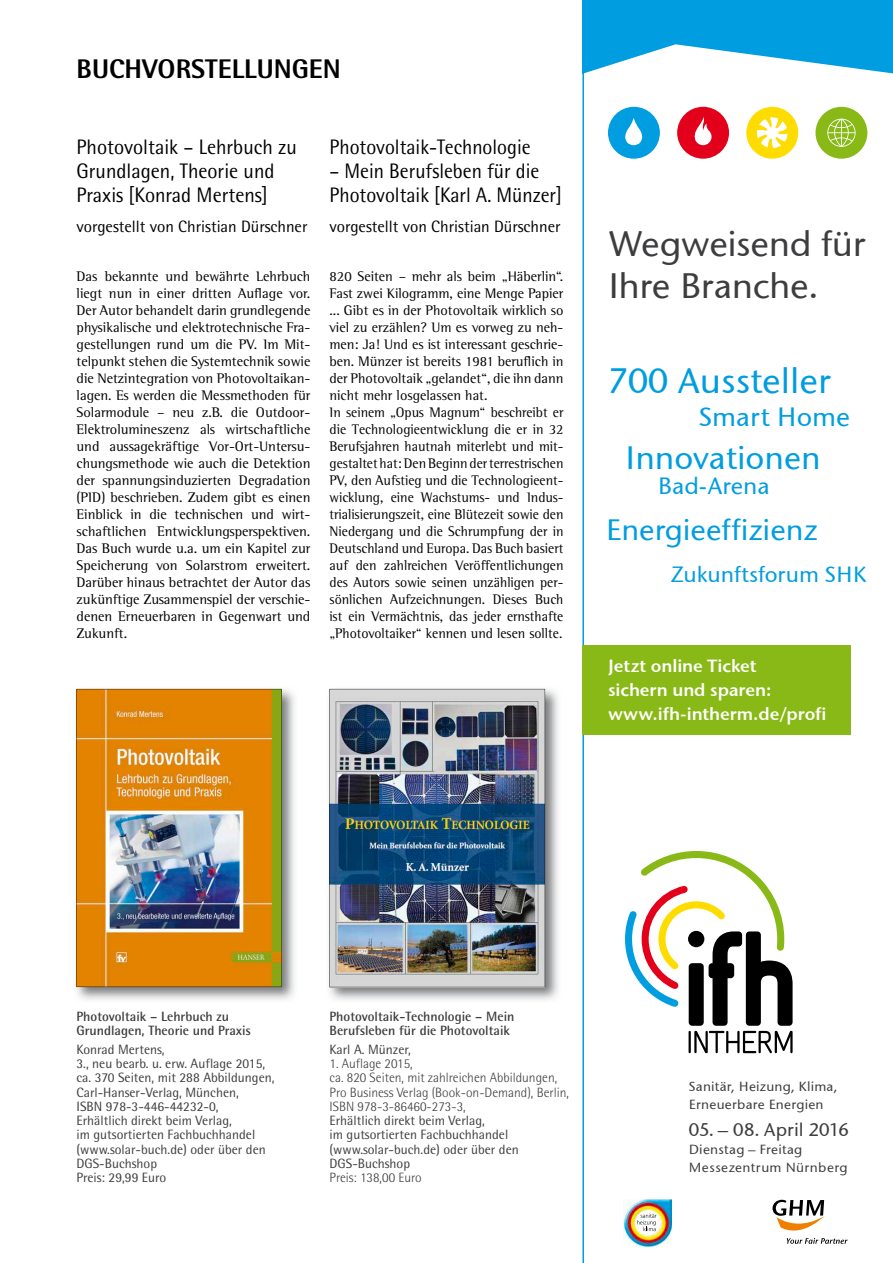
<style>
.page{position:relative;width:893px;height:1263px;background:#fff}
.page>*{position:absolute;margin:0;border:0;box-sizing:border-box;transform-origin:0 0}
.t1{font:500 36px/42px "Stone San Itc T";letter-spacing:-.01em;color:#3d3d3f}
.t2{font:500 36px "Stone San Itc T";color:#009de0}
.t3{font:500 33px "Stone San Itc T";color:#009de0}
.t4{font:500 30px "Stone San Itc T";color:#009de0}
.t5{font:800 27px "Rotis Semi Sans Std";color:#000}
.t6{font:500 27px "Stone San Itc T";color:#009de0}
.t7{font:500 24px "Stone San Itc T";color:#009de0}
.t8{font:500 22.5px "Stone San Itc T";color:#009de0}
.t9{font:21px/24px "Rotis Semi Sans Std";color:#000;scale:.94 1}
.t10{font:21px/24px "Rotis Semi Sans Std";color:#000;scale:.96 1}
.t11{font:500 18.75px "Stone San Itc T";letter-spacing:.005em;color:#3d3d3f}
.t12{font:18px/24px "Stone San Itc T Semi";letter-spacing:-.005em;color:#fff}
.t13{font:16.5px "Rotis Semi Sans Std";color:#000}
.t14{font:14.25px/17px "Rotis Semi Serif Std";color:#000;text-align:justify}
.t15{font:13.5px/14.2px "Rotis Semi Sans Std";color:#3d3d3f}
.t16{font:300 13.5px/14.2px "Rotis Semi Sans Std";color:#3d3d3f}
.t17{font:700 13.5px/14.2px "Rotis Semi Sans Std";color:#3d3d3f}
.t18{font:500 13.5px/18px "Stone San Itc T";letter-spacing:.02em;color:#3d3d3f}
</style>
<div class="page">
<img style="left:76px;top:688px;width:219px;height:312px">
<img style="left:77px;top:689px;width:205px;height:298px">
<img style="left:329px;top:688px;width:229px;height:312px">
<img style="left:330px;top:689px;width:215px;height:298px">
<svg style="left:582px;top:78px;width:286px;height:1185px"></svg>
<svg style="left:625px;top:851px;width:168px;height:202px"></svg>
<img style="left:624px;top:1199px;width:47px;height:47px">
<svg style="left:637px;top:1213px;width:19px;height:18px"></svg>
<svg style="left:730px;top:1200px;width:118px;height:44px"></svg>
<div style="left:608px;top:107px;width:52px;height:52px;background:#009de0;border-radius:50%"></div>
<svg style="left:625px;top:118px;width:17px;height:27px"></svg>
<div style="left:677px;top:107px;width:52px;height:52px;background:#e2001a;border-radius:50%"></div>
<svg style="left:694px;top:117px;width:17px;height:28px"></svg>
<div style="left:746px;top:107px;width:52px;height:52px;background:#ffdc00;border-radius:50%"></div>
<svg style="left:757px;top:117px;width:31px;height:31px"></svg>
<div style="left:815px;top:107px;width:52px;height:52px;background:#88b916;border-radius:50%"></div>
<svg style="left:827px;top:119px;width:28px;height:28px"></svg>
<div style="left:582px;top:645px;width:268px;height:90px;background:#88b916"></div>
<svg style="left:582px;top:0;width:311px;height:78px"></svg>
<h3 class="t5" style="left:77px;top:52px;width:266px">BUCHVORSTELLUNGEN</h3>
<h3 class="t10" style="left:77px;top:135px;width:231px">Photovoltaik – Lehrbuch zu<br>Grundlagen, Theorie und<br>Praxis [Konrad Mertens]</h3>
<p class="t13" style="left:77px;top:216px;width:233px">vorgestellt von Christian Dürschner</p>
<h3 class="t9" style="left:330px;top:135px;width:215px">Photovoltaik-Technologie</h3>
<h3 class="t9" style="left:330px;top:159px;width:249px">– Mein Berufsleben für die<br>Photovoltaik [Karl A. Münzer]</h3>
<p class="t13" style="left:330px;top:216px;width:233px">vorgestellt von Christian Dürschner</p>
<p class="t14" style="left:77px;top:267px;width:235px">Das bekannte und bewährte Lehrbuch liegt nun in einer dritten Auflage vor.<br>Der Autor behandelt darin grundlegende physikalische und elektrotechnische Fra&shy;gestellungen rund um die PV. Im Mit&shy;telpunkt stehen die Systemtechnik sowie die Netzintegration von Photovoltaikan&shy;lagen. Es werden die Messmethoden für Solarmodule – neu z.B. die Outdoor-Elektrolumineszenz als wirtschaftliche und aussagekräftige Vor-Ort-Untersu&shy;chungsmethode wie auch die Detektion der spannungsinduzierten Degradation (PID) beschrieben. Zudem gibt es einen Einblick in die technischen und wirt&shy;schaftlichen Entwicklungsperspektiven.<br>Das Buch wurde u.a. um ein Kapitel zur Speicherung von Solarstrom erweitert.<br>Darüber hinaus betrachtet der Autor das zukünftige Zusammenspiel der verschie&shy;denen Erneuerbaren in Gegenwart und Zukunft.</p>
<p class="t14" style="left:330px;top:267px;width:235px;text-align:left">820 Seiten – mehr als beim „Häberlin“.<br>Fast zwei Kilogramm, eine Menge Papier ... Gibt es in der Photovoltaik wirklich so viel zu erzählen? Um es vorweg zu neh&shy;men: Ja! Und es ist interessant geschrie&shy;ben. Münzer ist bereits 1981 beruflich in der Photovoltaik „gelandet“, die ihn dann nicht mehr losgelassen hat.<br>In seinem „Opus Magnum“ beschreibt er die Technologieentwicklung die er in 32<br>Berufsjahren hautnah miterlebt und mit&shy;gestaltet hat: Den Beginn der terrestrischen PV, den Aufstieg und die Technologieent&shy;wicklung, eine Wachstums- und Indus&shy;trialisierungszeit, eine Blütezeit sowie den Niedergang und die Schrumpfung der in Deutschland und Europa. Das Buch basiert auf den zahlreichen Veröffentlichungen des Autors sowie seinen unzähligen per&shy;sönlichen Aufzeichnungen. Dieses Buch ist ein Vermächtnis, das jeder ernsthafte „Photovoltaiker“ kennen und lesen sollte.</p>
<h1 class="t1" style="left:608px;top:223px;width:259px">Wegweisend für<br>Ihre Branche.</h1>
<h1 class="t2" style="left:608px;top:359px;width:224px">700 Aussteller</h1>
<h3 class="t6" style="left:699px;top:400px;width:153px">Smart Home</h3>
<h2 class="t3" style="left:625px;top:438px;width:197px">Innovationen</h2>
<h3 class="t7" style="left:658px;top:471px;width:113px">Bad-Arena</h3>
<h3 class="t4" style="left:606px;top:512px;width:213px">Energieeffizienz</h3>
<h3 class="t8" style="left:671px;top:561px;width:197px">Zukunftsforum SHK</h3>
<p class="t12" style="left:608px;top:653px;width:220px">Jetzt online Ticket<br>sichern und sparen: www.ifh-intherm.de/profi</p>
<p class="t17" style="left:77px;top:1009px;width:176px">Photovoltaik – Lehrbuch zu<br>Grundlagen, Theorie und Praxis</p>
<p class="t15" style="left:77px;top:1042px;width:199px">Konrad Mertens,<br>3., neu bearb. u. erw. Auflage 2015, ca. 370 Seiten, mit 288 Abbildungen,<br>Carl-Hanser-Verlag, München,<br>ISBN 978-3-446-44232-0,<br>Erhältlich direkt beim Verlag,<br>im gutsortierten Fachbuchhandel (www.solar-buch.de) oder über den<br>DGS-Buchshop<br>Preis: 29,99 Euro</p>
<p class="t17" style="left:330px;top:1009px;width:186px">Photovoltaik-Technologie – Mein<br>Berufsleben für die Photovoltaik</p>
<p class="t15" style="left:330px;top:1042px;width:83px">Karl A. Münzer,</p>
<p class="t16" style="left:330px;top:1056px;width:241px">1. Auflage 2015,<br>ca. 820 Seiten, mit zahlreichen Abbildungen, Pro Business Verlag (Book-on-Demand), Berlin, ISBN 978-3-86460-273-3,</p>
<p class="t15" style="left:330px;top:1113px;width:191px">Erhältlich direkt beim Verlag,<br>im gutsortierten Fachbuchhandel (www.solar-buch.de) oder über den<br>DGS-Buchshop</p>
<p class="t16" style="left:330px;top:1170px;width:94px">Preis: 138,00 Euro</p>
<p class="t18" style="left:689px;top:1077px;width:150px">Sanitär, Heizung, Klima,<br>Erneuerbare Energien</p>
<h3 class="t11" style="left:689px;top:1118px;width:161px">05. – 08. April 2016</h3>
<p class="t18" style="left:689px;top:1140px;width:160px">Dienstag – Freitag<br>Messezentrum Nürnberg</p>
</div>
